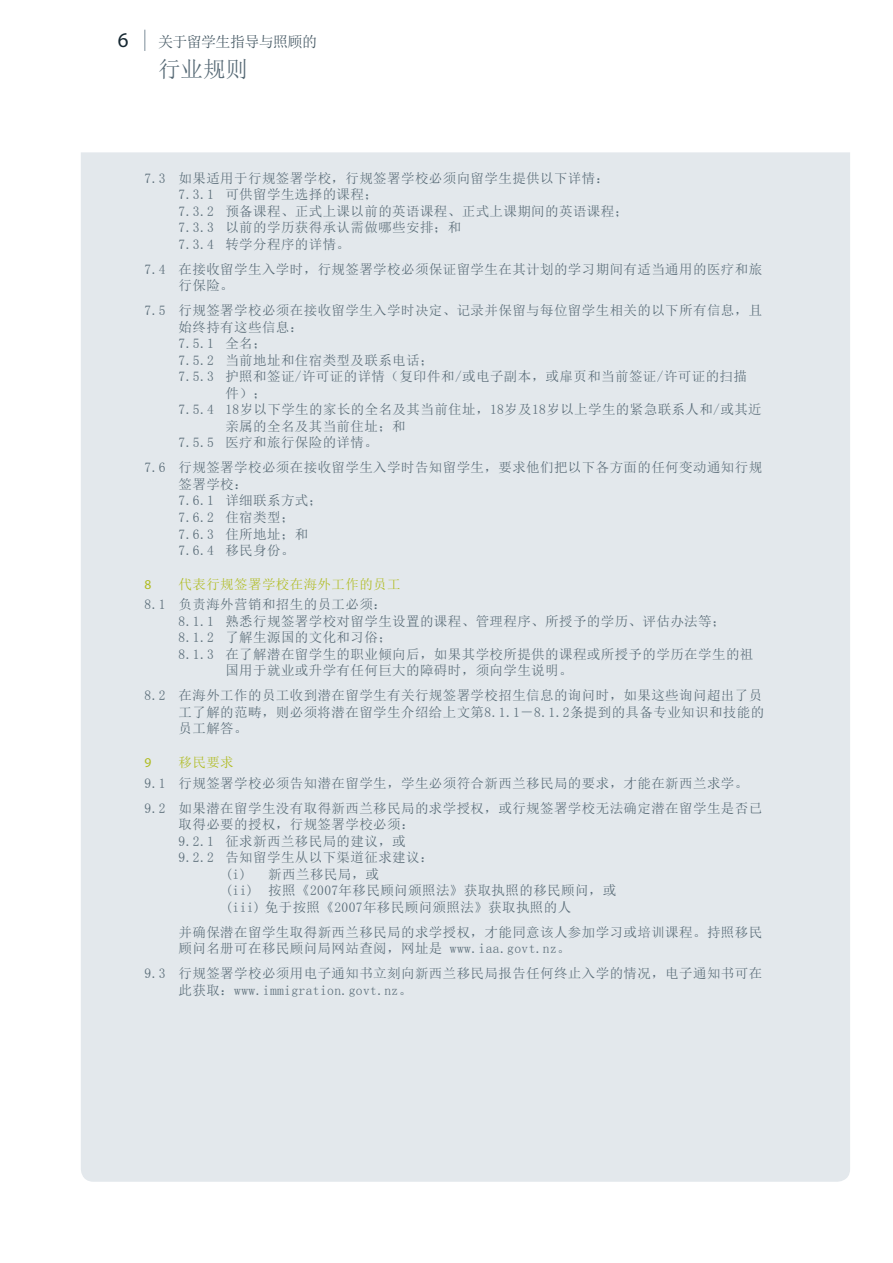
<style>
.page{position:relative;width:893px;height:1263px;background:#fff}
.page>*{position:absolute;margin:0;border:0;box-sizing:border-box;transform-origin:0 0}
.t1{font:22.5px "Sim Sun";color:#566975}
.t2{font:21px "Myriad Pro";color:#152731}
.t3{font:15px "Sim Sun";letter-spacing:-.04em;color:#425561}
.t4{font:13.5px/16.5px "Sim Sun";letter-spacing:.03em;color:#566975}
.t5{font:13.5px "Sim Sun";letter-spacing:.03em;color:#afbb1f}
.t6{font:13.5px "Myriad Pro";color:#afbb1f}
</style>
<div class="page">
<svg style="left:144px;top:30px;width:1px;height:21px"></svg>
<div style="left:81px;top:152px;width:769px;height:1030px;background:#e3e8ec"></div>
<h2 class="t2" style="left:118px;top:27px;width:12px">6</h2>
<p class="t3" style="left:158px;top:34px;width:160px">关于留学生指导与照顾的</p>
<h1 class="t1" style="left:158px;top:57px;width:92px">行业规则</h1>
<p class="t4" style="left:179px;top:170px;width:451px;text-indent:-34px">7.3 如果适用于行规签署学校，行规签署学校必须向留学生提供以下详情：<br>7.3.1 可供留学生选择的课程；<br>7.3.2 预备课程、正式上课以前的英语课程、正式上课期间的英语课程；<br>7.3.3 以前的学历获得承认需做哪些安排；和<br>7.3.4 转学分程序的详情。</p>
<p class="t4" style="left:179px;top:261px;width:585px;text-indent:-34px">7.4 在接收留学生入学时，行规签署学校必须保证留学生在其计划的学习期间有适当通用的医疗和旅行保险。</p>
<p class="t4" style="left:145px;top:302px;width:619px">7.5 行规签署学校必须在接收留学生入学时决定、记录并保留与每位留学生相关的以下所有信息，且</p>
<p class="t4" style="left:179px;top:319px;width:126px">始终持有这些信息：</p>
<p class="t4" style="left:179px;top:335px;width:90px">7.5.1 全名；</p>
<p class="t4" style="left:179px;top:352px;width:256px">7.5.2 当前地址和住宿类型及联系电话；</p>
<p class="t4" style="left:179px;top:368px;width:570px">7.5.3 护照和签证/许可证的详情（复印件和/或电子副本，或扉页和当前签证/许可证的扫描</p>
<p class="t4" style="left:225px;top:385px;width:43px">件）；</p>
<p class="t4" style="left:179px;top:401px;width:585px">7.5.4 18岁以下学生的家长的全名及其当前住址，18岁及18岁以上学生的紧急联系人和/或其近</p>
<p class="t4" style="left:225px;top:418px;width:182px">亲属的全名及其当前住址；和</p>
<p class="t4" style="left:179px;top:434px;width:201px">7.5.5 医疗和旅行保险的详情。</p>
<p class="t4" style="left:179px;top:459px;width:585px;text-indent:-34px">7.6 行规签署学校必须在接收留学生入学时告知留学生，要求他们把以下各方面的任何变动通知行规签署学校：<br>7.6.1 详细联系方式；<br>7.6.2 住宿类型；<br>7.6.3 住所地址；和<br>7.6.4 移民身份。</p>
<p class="t6" style="left:145px;top:576px;width:8px">8</p>
<p class="t5" style="left:179px;top:577px;width:224px">代表行规签署学校在海外工作的员工</p>
<p class="t4" style="left:145px;top:596px;width:244px">8.1 负责海外营销和招生的员工必须：</p>
<p class="t4" style="left:179px;top:613px;width:548px">8.1.1 熟悉行规签署学校对留学生设置的课程、管理程序、所授予的学历、评估办法等；</p>
<p class="t4" style="left:179px;top:629px;width:215px">8.1.2 了解生源国的文化和习俗；</p>
<p class="t4" style="left:179px;top:646px;width:576px">8.1.3 在了解潜在留学生的职业倾向后，如果其学校所提供的课程或所授予的学历在学生的祖</p>
<p class="t4" style="left:225px;top:662px;width:349px">国用于就业或升学有任何巨大的障碍时，须向学生说明。</p>
<p class="t4" style="left:179px;top:687px;width:587px;text-indent:-34px">8.2 在海外工作的员工收到潜在留学生有关行规签署学校招生信息的询问时，如果这些询问超出了员工了解的范畴，则必须将潜在留学生介绍给上文第8.1.1－8.1.2条提到的具备专业知识和技能的员工解答。</p>
<p class="t6" style="left:145px;top:754px;width:8px">9</p>
<p class="t5" style="left:179px;top:755px;width:57px">移民要求</p>
<p class="t4" style="left:145px;top:770px;width:619px;line-height:25px">9.1 行规签署学校必须告知潜在留学生，学生必须符合新西兰移民局的要求，才能在新西兰求学。<br>9.2 如果潜在留学生没有取得新西兰移民局的求学授权，或行规签署学校无法确定潜在留学生是否已</p>
<p class="t4" style="left:179px;top:816px;width:237px">取得必要的授权，行规签署学校必须：</p>
<p class="t4" style="left:179px;top:832px;width:229px">9.2.1 征求新西兰移民局的建议，或</p>
<p class="t4" style="left:179px;top:849px;width:256px">9.2.2 告知留学生从以下渠道征求建议：</p>
<p class="t4" style="left:225px;top:865px;width:155px">(i) 新西兰移民局，或</p>
<p class="t4" style="left:225px;top:882px;width:392px">(ii) 按照《2007年移民顾问颁照法》获取执照的移民顾问，或</p>
<p class="t4" style="left:225px;top:898px;width:347px">(iii) 免于按照《2007年移民顾问颁照法》获取执照的人</p>
<p class="t4" style="left:179px;top:923px;width:585px">并确保潜在留学生取得新西兰移民局的求学授权，才能同意该人参加学习或培训课程。持照移民顾问名册可在移民顾问局网站查阅，网址是 www.iaa.govt.nz。</p>
<p class="t4" style="left:179px;top:965px;width:585px;text-indent:-34px">9.3 行规签署学校必须用电子通知书立刻向新西兰移民局报告任何终止入学的情况，电子通知书可在此获取：www.immigration.govt.nz。</p>
</div>
